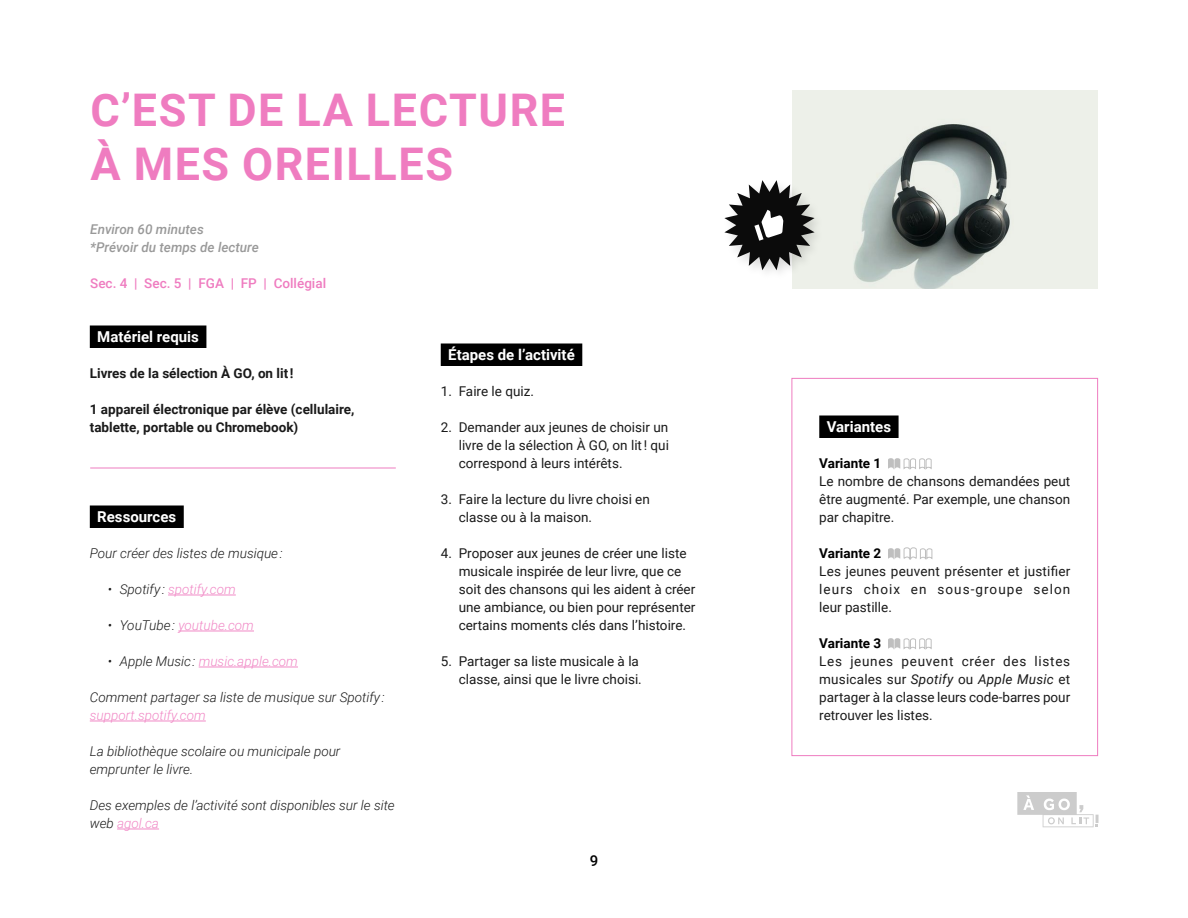
<style>
.page{position:relative;width:1188px;height:918px;background:#fff}
.page>*{position:absolute;margin:0;border:0;box-sizing:border-box;transform-origin:0 0}
.t1{font:700 45px/54px "Roboto";letter-spacing:.035em;color:#ef7cc0}
.t2{font:700 15px "Roboto";color:#fff}
.t3{font:500 15px "Roboto";color:#000}
.t4{font:13.5px/18px "Roboto";color:#1a1a1a;text-align:justify}
.t5{font:italic 300 13.5px/18px "Roboto";color:#1a1a1a}
.t6{font:700 13.5px/18px "Roboto";color:#1a1a1a}
.t7{font:italic 300 13.5px "Roboto";color:#f189c6}
.t8{font:italic 500 13.5px/18px "Roboto";color:#999}
.t9{font:500 13.5px "Roboto";color:#ef7cc0}
.t10{font:700 13.5px "Roboto";color:#000}
.s1{color:#1a1a1a}
.s2{color:#f189c6}
.s3{font-style:italic}
</style>
<div class="page">
<img style="left:792px;top:90px;width:306px;height:199px">
<div style="left:90px;top:326px;width:116px;height:22px;background:#000"></div>
<div style="left:441px;top:344px;width:141px;height:22px;background:#000"></div>
<div style="left:819px;top:416px;width:80px;height:22px;background:#000"></div>
<svg style="left:888px;top:458px;width:44px;height:12px"></svg>
<svg style="left:888px;top:547px;width:45px;height:13px"></svg>
<svg style="left:888px;top:638px;width:44px;height:12px"></svg>
<div style="left:792px;top:378px;width:306px;height:378px;border:1px solid #ef7cc0"></div>
<div style="left:90px;top:506px;width:94px;height:22px;background:#000"></div>
<hr style="left:168px;top:595px;width:68px;height:1px;background:#f189c6">
<hr style="left:178px;top:631px;width:76px;height:1px;background:#f189c6">
<hr style="left:199px;top:667px;width:99px;height:1px;background:#f189c6">
<hr style="left:90px;top:721px;width:116px;height:1px;background:#f189c6">
<hr style="left:117px;top:829px;width:42px;height:1px;background:#f189c6">
<hr style="left:90px;top:468px;width:306px;height:1px;background:#ef7cc0">
<svg style="left:1017px;top:792px;width:82px;height:35px"></svg>
<div style="left:722px;top:178px;width:104px;height:103px;background:#000;opacity:.15"></div>
<svg style="left:724px;top:180px;width:91px;height:90px"></svg>
<h1 class="t1" style="left:91px;top:81px;width:476px">C’EST DE LA LECTURE<br>À MES OREILLES</h1>
<p class="t8" style="left:90px;top:220px;width:170px">Environ 60 minutes<br>*Prévoir du temps de lecture</p>
<p class="t9" style="left:90px;top:274px;width:237px">Sec. 4 | Sec. 5 | FGA | FP | Collégial</p>
<p class="t2" style="left:97px;top:326px;width:103px">Matériel requis</p>
<p class="t6" style="left:90px;top:364px;width:205px">Livres de la sélection À GO, on lit !</p>
<p class="t6" style="left:90px;top:400px;width:266px">1 appareil électronique par élève (cellulaire, tablette, portable ou Chromebook)</p>
<p class="t2" style="left:97px;top:506px;width:80px">Ressources</p>
<p class="t5" style="left:90px;top:544px;width:194px">Pour créer des listes de musique :</p>
<p class="t7" style="left:108px;top:580px;width:130px"><span class="s1">• Spotify :</span> spotify.com</p>
<p class="t7" style="left:108px;top:616px;width:148px"><span class="s1">• YouTube :</span> youtube.com</p>
<p class="t7" style="left:108px;top:652px;width:192px"><span class="s1">• Apple Music :</span> music.apple.com</p>
<p class="t5" style="left:90px;top:688px;width:296px">Comment partager sa liste de musique sur Spotify :</p>
<p class="t7" style="left:90px;top:706px;width:118px">support.spotify.com</p>
<p class="t5" style="left:90px;top:742px;width:252px">La bibliothèque scolaire ou municipale pour emprunter le livre.</p>
<p class="t5" style="left:90px;top:796px;width:307px">Des exemples de l’activité sont disponibles sur le site web <span class="s2">agol.ca</span></p>
<p class="t2" style="left:448px;top:344px;width:128px">Étapes de l’activité</p>
<p class="t4" style="left:441px;top:382px;width:95px">1. Faire le quiz.</p>
<p class="t4" style="left:459px;top:418px;width:212px;text-indent:-18px">2. Demander aux jeunes de choisir un livre de la sélection À GO, on lit ! qui correspond à leurs intérêts.</p>
<p class="t4" style="left:459px;top:490px;width:193px;text-indent:-18px">3. Faire la lecture du livre choisi en classe ou à la maison.</p>
<p class="t4" style="left:459px;top:544px;width:238px;text-align:left;text-indent:-18px">4. Proposer aux jeunes de créer une liste musicale inspirée de leur livre, que ce soit des chansons qui les aident à créer une ambiance, ou bien pour représenter certains moments clés dans l’histoire.</p>
<p class="t4" style="left:441px;top:652px;width:203px;text-align:right">5. Partager sa liste musicale à la classe, ainsi que le livre choisi.</p>
<p class="t3" style="left:590px;top:850px;width:10px">9</p>
<p class="t2" style="left:827px;top:416px;width:66px">Variantes</p>
<p class="t10" style="left:819px;top:454px;width:64px">Variante 1</p>
<p class="t4" style="left:819px;top:472px;width:253px">Le nombre de chansons demandées peut être augmenté. Par exemple, une chanson par chapitre.</p>
<p class="t10" style="left:819px;top:544px;width:64px">Variante 2</p>
<p class="t4" style="left:819px;top:562px;width:253px">Les jeunes peuvent présenter et justifier leurs choix en sous‑groupe selon leur pastille.</p>
<p class="t10" style="left:819px;top:634px;width:64px">Variante 3</p>
<p class="t4" style="left:819px;top:652px;width:253px">Les jeunes peuvent créer des listes musicales sur <span class="s3">Spotify</span> ou <span class="s3">Apple Music</span> et partager à la classe leurs code‑barres pour retrouver les listes.</p>
</div>
